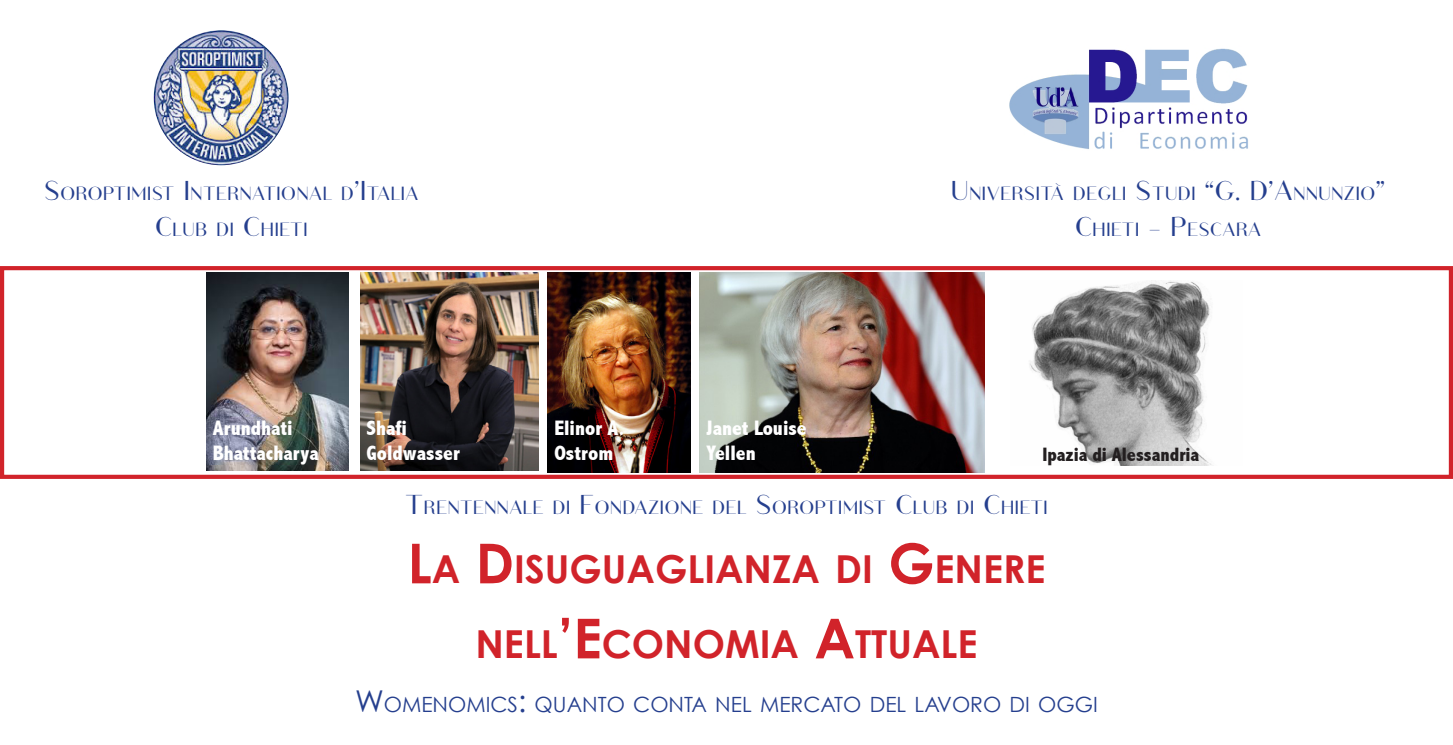
<style>
.page{position:relative;width:1453px;height:745px;background:#fff}
.page>*{position:absolute;margin:0;border:0;box-sizing:border-box;transform-origin:0 0}
.t1{font:700 38.5px "Century Gothic";color:#d1232a}
.t2{font:21px "Friandise Normal Demo";color:#253f8e}
.t3{font:800 condensed 21px/25px "Abadi";color:#fff}
.t4{font:21px "Century Gothic";color:#253f8e}
.t5{font:800 condensed 19.5px "Abadi";color:#231f20}
.s1{font-size:30px}
.s2{font-size:55px}
</style>
<div class="page">
<img style="left:154px;top:30px;width:135px;height:135px;border-radius:67px">
<div style="left:0;top:266px;width:1453px;height:212px;border:4px solid #d1232a"></div>
<img style="left:360px;top:272px;width:178px;height:198px">
<img style="left:548px;top:272px;width:142px;height:200px">
<img style="left:700px;top:272px;width:284px;height:200px">
<img style="left:206px;top:272px;width:143px;height:198px">
<img style="left:1029px;top:280px;width:183px;height:185px">
<img style="left:1009px;top:48px;width:239px;height:101px">
<p class="t2" style="left:44px;top:182px;width:376px"><span class="s1">S</span>OROPTIMIST <span class="s1">I</span> NTERNATIONAL D<span class="s1">’I</span> TALIA</p>
<p class="t2" style="left:155px;top:218px;width:155px"><span class="s1">C</span>LUB DI <span class="s1">C</span>HIETI</p>
<p class="t3" style="left:213px;top:415px;width:81px">Arundhati</p>
<p class="t3" style="left:213px;top:440px;width:107px">Bhattacharya</p>
<p class="t3" style="left:366px;top:415px;width:42px">Shafi</p>
<p class="t3" style="left:366px;top:440px;width:95px">Goldwasser</p>
<p class="t3" style="left:554px;top:415px;width:72px">Elinor A.</p>
<p class="t3" style="left:554px;top:440px;width:60px">Ostrom</p>
<p class="t3" style="left:706px;top:415px;width:102px">Janet Louise<br>Yellen</p>
<p class="t2" style="left:950px;top:182px;width:436px"><span class="s1">U</span> NIVERSITÀ DEGLI <span class="s1">S</span>TUDI <span class="s1">“G. D’A</span>NNUNZIO<span class="s1">”</span></p>
<p class="t2" style="left:1075px;top:218px;width:188px"><span class="s1">C</span>HIETI <span class="s1">- P</span>ESCARA</p>
<p class="t5" style="left:1042px;top:442px;width:158px">Ipazia di Alessandria</p>
<p class="t2" style="left:405px;top:496px;width:645px"><span class="s1">T</span>RENTENNALE DI <span class="s1">F</span>ONDAZIONE DEL <span class="s1">S</span>OROPTIMIST <span class="s1">C</span>LUB DI <span class="s1">C</span>HIETI</p>
<p class="t1" style="left:407px;top:544px;width:639px"><span class="s2">L</span>A <span class="s2">D</span>ISUGUAGLIANZA DI <span class="s2">G</span>ENERE</p>
<p class="t1" style="left:475px;top:619px;width:503px">NELL<span class="s2">’E</span>CONOMIA <span class="s2">A</span>TTUALE</p>
<p class="t4" style="left:355px;top:691px;width:744px"><span class="s1">W</span>OMENOMICS<span class="s1">:</span> QUANTO CONTA NEL MERCATO DEL LAVORO DI OGGI</p>
</div>
